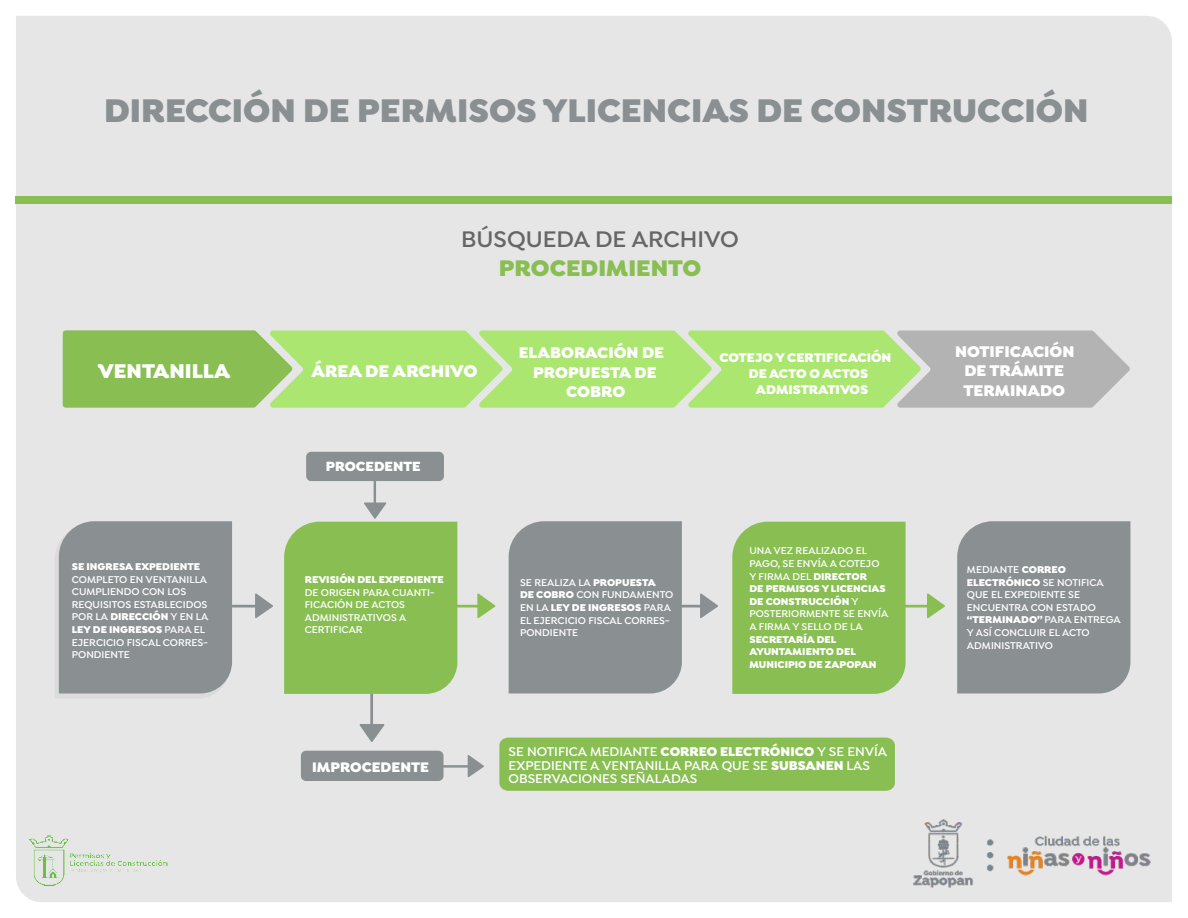
<style>
.page{position:relative;width:1188px;height:918px;background:#fff}
.page>*{position:absolute;margin:0;border:0;box-sizing:border-box;transform-origin:0 0}
.t1{font:900 34.95px "Isidora";color:#8a8f92}
.t2{font:600 24px "Isidora";color:#666}
.t3{font:900 24px "Isidora";color:#89be53}
.t4{font:900 21.15px "Isidora";color:#fff}
.t5{font:900 18px "Isidora";color:#fff}
.t6{font:900 16.5px/19.5px "Isidora";color:#fff}
.t7{font:900 14.7px "Isidora";color:#fff}
.t8{font:900 14.25px "Isidora";color:#fff}
.t9{font:600 13.5px/13.8px "Isidora";color:#fff}
.t10{font:900 13.5px "Isidora";color:#fff}
.t11{font:600 10.5px/12.6px "Isidora";color:#fff}
.t12{font:900 10.5px/12.6px "Isidora";color:#fff}
.s1{font-weight:900}
</style>
<div class="page">
<div style="left:16px;top:16px;width:1156px;height:886px;background:#e6e6e6"></div>
<img style="left:908px;top:813px;width:249px;height:81px">
<img style="left:27px;top:834px;width:144px;height:55px">
<div style="left:957px;top:521px;width:173px;height:172px;background:#8a8f92"></div>
<svg style="left:55px;top:521px;width:218px;height:178px;background:#9fa3a5"></svg>
<div style="left:306px;top:452px;width:138px;height:29px;background:#8a8f92;border-radius:5px"></div>
<svg style="left:63px;top:330px;width:1067px;height:78px;background:#a9d47e"></svg>
<div style="left:16px;top:197px;width:1156px;height:7px;background:#89be53"></div>
<svg style="left:284px;top:478px;width:661px;height:313px;background:#b2c79e"></svg>
<h1 class="t1" style="left:104px;top:94px;width:986px">DIRECCIÓN DE PERMISOS YLICENCIAS DE CONSTRUCCIÓN</h1>
<h2 class="t2" style="left:461px;top:228px;width:279px">BÚSQUEDA DE ARCHIVO</h2>
<h2 class="t3" style="left:499px;top:257px;width:204px">PROCEDIMIENTO</h2>
<h3 class="t6" style="left:519px;top:345px;width:147px">ELABORACIÓN DE</h3>
<h3 class="t4" style="left:98px;top:361px;width:134px">VENTANILLA</h3>
<h3 class="t5" style="left:311px;top:362px;width:168px">ÁREA DE ARCHIVO</h3>
<h3 class="t6" style="left:533px;top:364px;width:125px">PROPUESTA DE</h3>
<h3 class="t8" style="left:326px;top:460px;width:97px">PROCEDENTE</h3>
<h3 class="t6" style="left:566px;top:384px;width:60px">COBRO</h3>
<p class="t12" style="left:72px;top:561px;width:130px">SE INGRESA EXPEDIENTE</p>
<p class="t11" style="left:72px;top:574px;width:138px">COMPLETO EN VENTANILLA<br>CUMPLIENDO CON LOS<br>REQUISITOS ESTABLECIDOS<br>POR LA <span class="s1">DIRECCIÓN</span> Y EN LA<br><span class="s1">LEY DE INGRESOS</span> PARA EL<br>EJERCICIO FISCAL CORRES-<br>PONDIENTE</p>
<p class="t12" style="left:305px;top:574px;width:141px">REVISIÓN DEL EXPEDIENTE</p>
<p class="t11" style="left:305px;top:587px;width:132px">DE ORIGEN PARA CUANTI-<br>FICACIÓN DE ACTOS<br>ADMINISTRATIVOS A<br>CERTIFICAR</p>
<p class="t11" style="left:520px;top:577px;width:155px">SE REALIZA LA <span class="s1">PROPUESTA<br>DE COBRO</span> CON FUNDAMENTO<br>EN LA <span class="s1">LEY DE INGRESOS</span> PARA<br>EL EJERCICIO FISCAL CORRES-<br>PONDIENTE</p>
<p class="t10" style="left:720px;top:351px;width:173px">COTEJO Y CERTIFICACIÓN</p>
<p class="t10" style="left:749px;top:367px;width:121px">DE ACTO O ACTOS</p>
<p class="t10" style="left:756px;top:384px;width:114px">ADMISTRATIVOS</p>
<p class="t11" style="left:749px;top:546px;width:141px">UNA VEZ REALIZADO EL<br>PAGO, SE ENVÍA A COTEJO<br>Y FIRMA DEL <span class="s1">DIRECTOR<br>DE PERMISOS Y LICENCIAS<br>DE CONSTRUCCIÓN</span> Y<br>POSTERIORMENTE SE ENVÍA<br>A FIRMA Y SELLO DE LA</p>
<p class="t12" style="left:749px;top:634px;width:128px">SECRETARÍA DEL<br>AYUNTAMIENTO DEL<br>MUNICIPIO DE ZAPOPAN</p>
<h3 class="t7" style="left:312px;top:760px;width:118px">IMPROCEDENTE</h3>
<p class="t9" style="left:509px;top:746px;width:380px">SE NOTIFICA MEDIANTE <span class="s1">CORREO ELECTRÓNICO</span> Y SE ENVÍA<br>EXPEDIENTE A VENTANILLA PARA QUE SE <span class="s1">SUBSANEN</span> LAS<br>OBSERVACIONES SEÑALADAS</p>
<h3 class="t6" style="left:955px;top:343px;width:121px">NOTIFICACIÓN</h3>
<h3 class="t6" style="left:963px;top:363px;width:103px">DE TRÁMITE<br>TERMINADO</h3>
<p class="t11" style="left:967px;top:564px;width:155px">MEDIANTE <span class="s1">CORREO<br>ELECTRÓNICO</span> SE NOTIFICA<br>QUE EL EXPEDIENTE SE<br>ENCUENTRA CON ESTADO <span class="s1">“TERMINADO”</span>PARA ENTREGA<br>Y ASÍ CONCLUIR EL ACTO<br>ADMINISTRATIVO</p>
</div>
